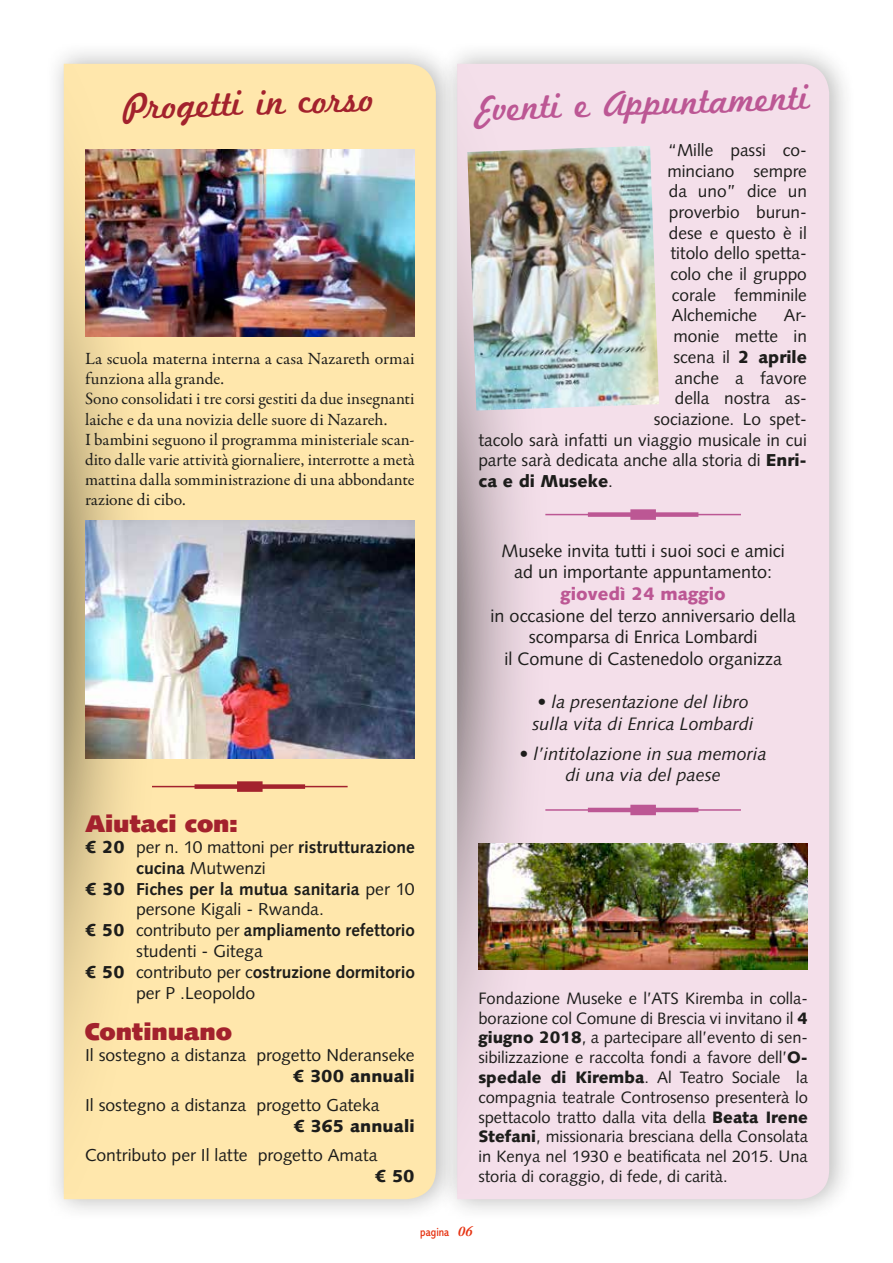
<style>
.page{position:relative;width:893px;height:1263px;background:#fff}
.page>*{position:absolute;margin:0;border:0;box-sizing:border-box;transform-origin:0 0}
.t1{font:37.5px "Marketing Script";color:#bc5794}
.t2{font:37.5px "Marketing Script";color:#a3222d}
.t3{font:900 24px "Syntax LT Std";color:#a3222d}
.t4{font:18px/21.6px "Syntax LT Std";color:#1d1d1b;text-align:center}
.t5{font:italic 18px/21.6px "Syntax LT Std";color:#1d1d1b}
.t6{font:900 18px "Syntax LT Std";color:#bc5794}
.t7{font:17.25px/20.7px "Syntax LT Std";color:#1d1d1b;text-align:justify}
.t8{font:17.25px/20.1px "Garamond Premr Pro";color:#1d1d1b}
.t9{font:700 17.25px "Syntax LT Std";color:#1d1d1b}
.t10{font:900 17.25px "Syntax LT Std";letter-spacing:.005em;color:#1d1d1b}
.t11{font:16.5px/19.8px "Syntax LT Std";color:#1d1d1b;text-align:justify}
.t12{font:condensed 12px "Abadi MT Std";color:#e63312}
.s1{font-weight:900}
.s2{font-weight:700}
.s3{font-weight:400}
.s4{font-family:"Garamond Premr Pro";font-weight:600;font-style:italic;font-stretch:normal;font-size:15px}
</style>
<div class="page">
<div style="left:45px;top:41px;width:418px;height:1182px;background:#1d1d1b;opacity:.3"></div>
<div style="left:64px;top:64px;width:372px;height:1135px;background:#ffe7ac"></div>
<div style="left:438px;top:41px;width:419px;height:1182px;background:#1d1d1b;opacity:.3"></div>
<div style="left:457px;top:64px;width:372px;height:1135px;background:#f4dfea"></div>
<svg style="left:64px;top:64px;width:171px;height:1129px;background:#f5dea5"></svg>
<svg style="left:457px;top:64px;width:171px;height:1129px;background:#e9d5e0"></svg>
<img style="left:467px;top:146px;width:192px;height:264px">
<img style="left:85px;top:150px;width:330px;height:186px">
<img style="left:85px;top:520px;width:330px;height:239px">
<hr style="left:152px;top:786px;width:196px;height:1px;background:#a3222d">
<hr style="left:545px;top:809px;width:196px;height:2px;background:#bc5794">
<hr style="left:545px;top:514px;width:196px;height:1px;background:#bc5794">
<div style="left:195px;top:784px;width:110px;height:5px;background:#a3222d"></div>
<hr style="left:588px;top:808px;width:110px;height:4px;background:#bc5794">
<div style="left:588px;top:512px;width:110px;height:5px;background:#bc5794"></div>
<div style="left:237px;top:781px;width:26px;height:11px;background:#a3222d"></div>
<div style="left:630px;top:805px;width:26px;height:10px;background:#bc5794"></div>
<div style="left:630px;top:509px;width:26px;height:11px;background:#bc5794"></div>
<img style="left:478px;top:843px;width:330px;height:127px">
<h1 class="t2" style="left:122px;top:85px;width:253px;rotate:-2deg">Progetti in corso</h1>
<h1 class="t1" style="left:476px;top:86px;width:334px;rotate:-2deg">Eventi e Appuntamenti</h1>
<p class="t8" style="left:85px;top:349px;width:331px">La scuola materna interna a casa Nazareth ormai funziona alla grande.<br>Sono consolidati i tre corsi gestiti da due insegnanti laiche e da una novizia delle suore di Nazareh.<br>I bambini seguono il programma ministeriale scan&shy;dito dalle varie attività giornaliere, interrotte a metà mattina dalla somministrazione di una abbondante razione di cibo.</p>
<h2 class="t3" style="left:85px;top:809px;width:154px">Aiutaci con:</h2>
<p class="t7" style="left:85px;top:837px;width:331px"><span class="s1">€ 20</span> per n. 10 mattoni per <span class="s2">ristrutturazione</span></p>
<p class="t7" style="left:136px;top:857px;width:131px"><span class="s2">cucina</span> Mutwenzi</p>
<p class="t9" style="left:85px;top:879px;width:331px"><span class="s1">€ 30</span> Fiches per la mutua sanitaria <span class="s3">per 10</span></p>
<p class="t7" style="left:136px;top:899px;width:189px">persone Kigali - Rwanda.</p>
<p class="t9" style="left:85px;top:920px;width:331px"><span class="s1">€ 50</span> <span class="s3">contributo per</span> ampliamento refettorio</p>
<p class="t7" style="left:136px;top:941px;width:128px">studenti - Gitega</p>
<p class="t9" style="left:85px;top:962px;width:331px"><span class="s1">€ 50</span> <span class="s3">contributo per c</span>ostruzione dormitorio</p>
<p class="t7" style="left:136px;top:982px;width:121px">per P .Leopoldo</p>
<h2 class="t3" style="left:85px;top:1017px;width:148px">Continuano</h2>
<p class="t7" style="left:85px;top:1045px;width:331px">Il sostegno a distanza progetto Nderanseke</p>
<p class="t10" style="left:293px;top:1065px;width:123px">€ 300 annuali</p>
<p class="t7" style="left:85px;top:1095px;width:296px">Il sostegno a distanza progetto Gateka</p>
<p class="t10" style="left:293px;top:1116px;width:123px">€ 365 annuali</p>
<p class="t7" style="left:85px;top:1145px;width:294px">Contributo per Il latte progetto Amata</p>
<p class="t10" style="left:375px;top:1166px;width:41px">€ 50</p>
<p class="t7" style="left:667px;top:140px;width:141px">“Mille passi co&shy;minciano sempre da uno” dice un proverbio burun&shy;dese e questo è il titolo dello spetta&shy;colo che il gruppo corale femminile Alchemiche</p>
<p class="t7" style="left:784px;top:305px;width:25px">Ar-</p>
<p class="t7" style="left:673px;top:326px;width:135px">monie mette in</p>
<p class="t7" style="left:673px;top:347px;width:135px">scena il <span class="s1">2 aprile</span></p>
<p class="t7" style="left:675px;top:367px;width:133px">anche a favore</p>
<p class="t7" style="left:675px;top:388px;width:134px">della nostra as-</p>
<p class="t7" style="left:654px;top:409px;width:155px">sociazione. Lo spet-</p>
<p class="t7" style="left:478px;top:429px;width:330px">tacolo sarà infatti un viaggio musicale in cui</p>
<p class="t7" style="left:478px;top:450px;width:330px">parte sarà dedicata anche alla storia di <span class="s1">Enri-</span></p>
<p class="t10" style="left:478px;top:471px;width:136px">ca e di Museke<span class="s3">.</span></p>
<p class="t4" style="left:502px;top:540px;width:285px">Museke invita tutti i suoi soci e amici ad un importante appuntamento:</p>
<p class="t6" style="left:560px;top:583px;width:167px">giovedì 24 maggio</p>
<p class="t4" style="left:491px;top:605px;width:307px">in occasione del terzo anniversario della scomparsa di Enrica Lombardi<br>il Comune di Castenedolo organizza</p>
<p class="t5" style="left:533px;top:691px;width:223px">• la presentazione del libro sulla vita di Enrica Lombardi</p>
<p class="t5" style="left:520px;top:743px;width:249px;text-align:center">• l’intitolazione in sua memoria di una via del paese</p>
<p class="t11" style="left:478px;top:988px;width:331px">Fondazione Museke e l’ATS Kiremba in colla&shy;borazione col Comune di Brescia vi invitano il <span class="s1">4 giugno 2018</span>, a partecipare all’evento di sen&shy;sibilizzazione e raccolta fondi a favore dell’<span class="s1">O&shy;spedale di Kiremba</span>. Al Teatro Sociale la compagnia teatrale Controsenso presenterà lo spettacolo tratto dalla vita della <span class="s1">Beata Irene Stefani</span>, missionaria bresciana della Consolata in Kenya nel 1930 e beatificata nel 2015. Una storia di coraggio, di fede, di carità.</p>
<p class="t12" style="left:420px;top:1225px;width:54px">pagina <span class="s4">06</span></p>
</div>
